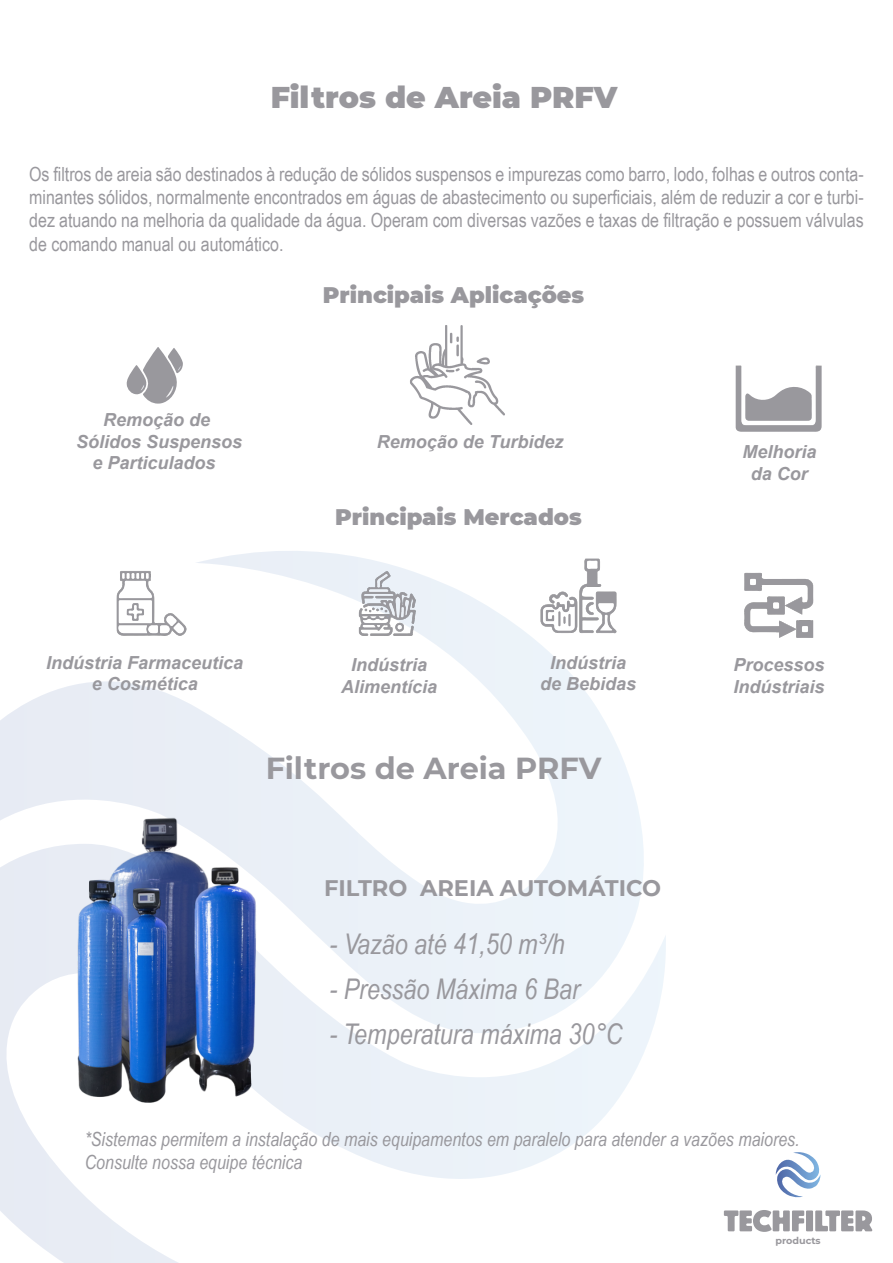
<style>
.page{position:relative;width:893px;height:1263px;background:#fff}
.page>*{position:absolute;margin:0;border:0;box-sizing:border-box;transform-origin:0 0}
.t1{font:700 30.3px "Montserrat";color:#99989d}
.t2{font:900 30px "Montserrat";color:#99989d}
.t3{font:italic 28.5px "Arial Narrow";color:#99989d}
.t4{font:900 22.5px "Montserrat";color:#99989d}
.t5{font:700 22.5px "Montserrat";color:#99989d}
.t6{font:19.5px/23.4px "Arial Narrow";color:#99989d;text-align:justify}
.t7{font:italic 19.5px/23.4px "Arial Narrow";color:#99989d}
.t8{font:italic 700 18px/21.6px "Arial";color:#99989d;text-align:center}
.t9{font:700 9.6px "Montserrat";color:#99989d}
</style>
<div class="page">
<svg style="left:0;top:645px;width:643px;height:198px"></svg>
<svg style="left:0;top:843px;width:666px;height:420px"></svg>
<svg style="left:724px;top:1210px;width:80px;height:22px"></svg>
<div style="left:806px;top:1210px;width:7px;height:21px;background:#99989d"></div>
<svg style="left:815px;top:1210px;width:58px;height:21px"></svg>
<svg style="left:776px;top:1152px;width:45px;height:46px"></svg>
<img style="left:5px;top:799px;width:307px;height:316px">
<img style="left:95px;top:849px;width:260px;height:260px">
<img style="left:46px;top:877px;width:201px;height:236px">
<img style="left:0;top:869px;width:221px;height:240px">
<svg style="left:736px;top:365px;width:86px;height:67px"></svg>
<svg style="left:127px;top:347px;width:56px;height:57px"></svg>
<img style="left:116px;top:551px;width:698px;height:94px">
<img style="left:410px;top:325px;width:95px;height:100px">
<h2 class="t2" style="left:271px;top:75px;width:348px">Filtros de Areia PRFV</h2>
<p class="t6" style="left:29px;top:161px;width:836px">Os filtros de areia são destinados à redução de sólidos suspensos e impurezas como barro, lodo, folhas e outros conta&shy;minantes sólidos, normalmente encontrados em águas de abastecimento ou superficiais, além de reduzir a cor e turbi&shy;dez atuando na melhoria da qualidade da água. Operam com diversas vazões e taxas de filtração e possuem válvulas de comando manual ou automático.</p>
<p class="t8" style="left:76px;top:409px;width:168px">Remoção de<br>Sólidos Suspensos e Particulados</p>
<p class="t4" style="left:323px;top:278px;width:263px">Principais Aplicações</p>
<p class="t8" style="left:377px;top:431px;width:188px">Remoção de Turbidez</p>
<p class="t4" style="left:335px;top:500px;width:248px">Principais Mercados</p>
<p class="t8" style="left:742px;top:442px;width:76px">Melhoria da Cor</p>
<p class="t8" style="left:46px;top:652px;width:199px">Indústria Farmaceutica e Cosmética</p>
<p class="t8" style="left:341px;top:655px;width:98px">Indústria<br>Alimentícia</p>
<p class="t8" style="left:540px;top:652px;width:98px">Indústria de Bebidas</p>
<p class="t8" style="left:733px;top:655px;width:93px;text-align:left">Processos<br>Indústriais</p>
<h1 class="t1" style="left:266px;top:747px;width:337px">Filtros de Areia PRFV</h1>
<p class="t5" style="left:324px;top:872px;width:338px">FILTRO AREIA AUTOMÁTICO</p>
<h3 class="t3" style="left:329px;top:924px;width:237px">- Vazão até 41,50 m³/h</h3>
<h3 class="t3" style="left:329px;top:969px;width:252px">- Pressão Máxima 6 Bar</h3>
<h3 class="t3" style="left:329px;top:1014px;width:295px">- Temperatura máxima 30°C</h3>
<p class="t7" style="left:85px;top:1127px;width:716px">*Sistemas permitem a instalação de mais equipamentos em paralelo para atender a vazões maiores.<br>Consulte nossa equipe técnica</p>
<p class="t9" style="left:775px;top:1234px;width:47px">products</p>
</div>
